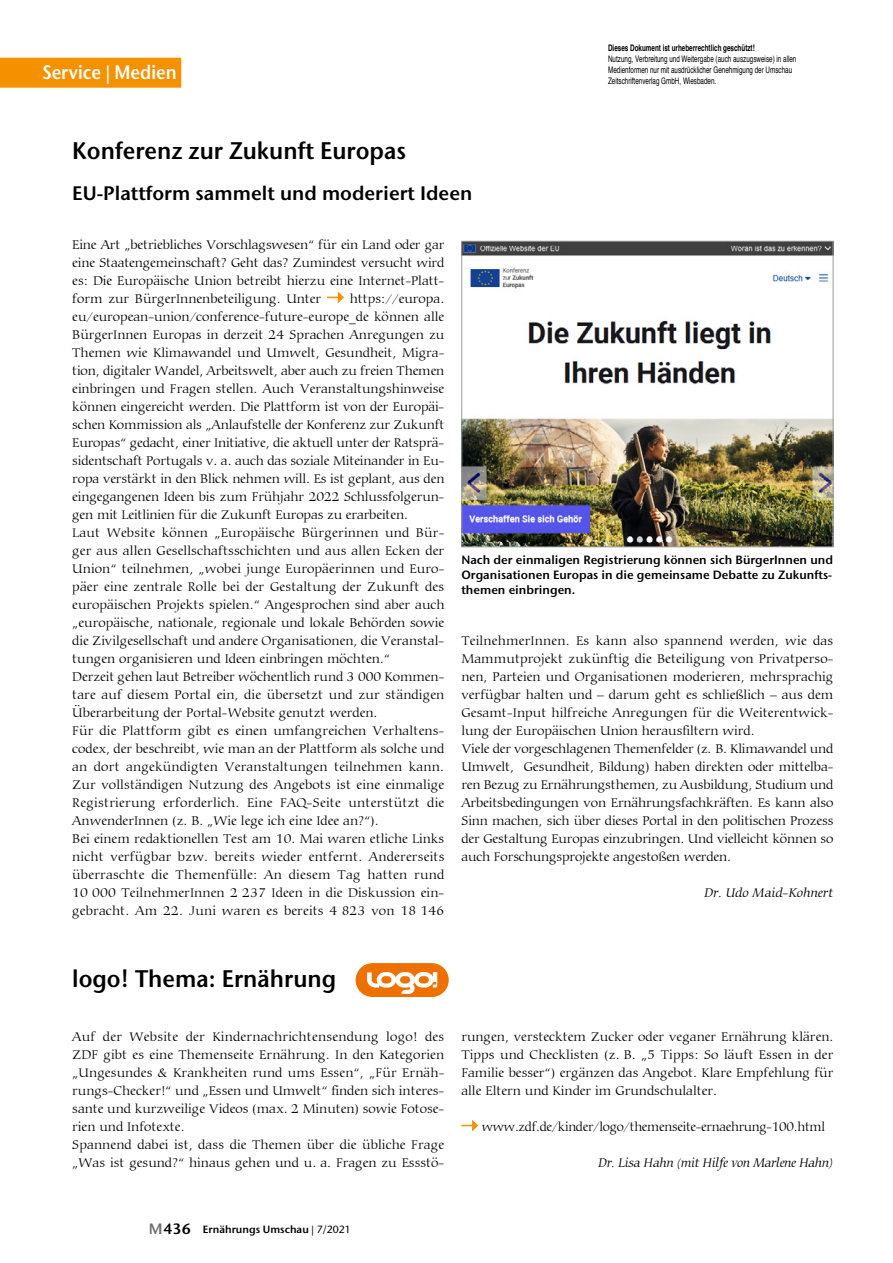
<style>
.page{position:relative;width:893px;height:1263px;background:#fff}
.page>*{position:absolute;margin:0;border:0;box-sizing:border-box;transform-origin:0 0}
.t1{font:600 24px "Stone Sans ITC Pro";color:#000;scale:.95 1}
.t2{font:600 19.5px "Stone Sans ITC Pro";color:#000}
.t3{font:600 19.5px "Stone Sans ITC Pro";letter-spacing:-.01em;color:#fff;scale:.9 1}
.t4{font:300 13.5px/18px "Carmina BT";color:#000}
.t5{font:300 13.5px "Carmina BT";letter-spacing:-.02em;color:#000}
.t6{font:italic 300 13.5px "Carmina BT";letter-spacing:-.02em;color:#000}
.t7{font:italic 300 13.5px "Carmina BT";color:#000}
.t8{font:600 12px/15px "Stone Sans ITC Pro";color:#000;text-align:justify}
.t9{font:600 10.5px "Stone Sans ITC Pro";color:#000}
.t10{font:9px/10.8px "Helvetica";color:#000;scale:.7 1}
.t11{font:700 9px "Helvetica";color:#000;scale:.7 1}
.s1{font-size:15px;color:#6f6f6e}
.s2{font-size:15px}
.s3{font-family:"Stone Sans ITC Std";font-weight:500}
</style>
<div class="page">
<div style="left:0;top:58px;width:181px;height:30px;background:#f39100"></div>
<svg style="left:327px;top:292px;width:17px;height:11px"></svg>
<img style="left:463px;top:243px;width:368px;height:302px">
<div style="left:461px;top:241px;width:372px;height:306px;border:1px solid #9c9d9d"></div>
<svg style="left:461px;top:1120px;width:17px;height:11px"></svg>
<div style="left:356px;top:963px;width:93px;height:34px;background:#ee7100;border-radius:17px"></div>
<svg style="left:367px;top:972px;width:70px;height:22px"></svg>
<h2 class="t3" style="left:43px;top:60px;width:151px">Service | Medien</h2>
<h1 class="t1" style="left:72px;top:135px;width:353px">Konferenz zur Zukunft Europas</h1>
<h2 class="t2" style="left:72px;top:181px;width:402px">EU-Plattform sammelt und moderiert Ideen</h2>
<p class="t11" style="left:608px;top:41px;width:211px">Dieses Dokument ist urheberrechtlich geschützt!</p>
<p class="t10" style="left:608px;top:54px;width:271px">Nutzung, Verbreitung und Weitergabe (auch auszugsweise) in allen<br>Medienformen nur mit ausdrücklicher Genehmigung der Umschau<br>Zeitschriftenverlag GmbH, Wiesbaden.</p>
<p class="t4" style="left:72px;top:236px;width:374px;text-align:justify">Eine Art „betriebliches Vorschlagswesen“ für ein Land oder gar eine Staatengemeinschaft? Geht das? Zumindest versucht wird es: Die Europäische Union betreibt hierzu eine Internet-Platt&shy;form zur BürgerInnenbeteiligung. Unter</p>
<p class="t4" style="left:72px;top:290px;width:374px;text-indent:277px">https://europa. eu/european-union/conference-future-europe_de können alle BürgerInnen Europas in derzeit 24 Sprachen Anregungen zu Themen wie Klimawandel und Umwelt, Gesundheit, Migra&shy;tion, digitaler Wandel, Arbeitswelt, aber auch zu freien Themen einbringen und Fragen stellen. Auch Veranstaltungshinweise können eingereicht werden. Die Plattform ist von der Europäi&shy;schen Kommission als „Anlaufstelle der Konferenz zur Zukunft Europas“ gedacht, einer Initiative, die aktuell unter der Ratsprä&shy;sidentschaft Portugals v. a. auch das soziale Miteinander in Eu&shy;ropa verstärkt in den Blick nehmen will. Es ist geplant, aus den eingegangenen Ideen bis zum Frühjahr 2022 Schlussfolgerun&shy;gen mit Leitlinien für die Zukunft Europas zu erarbeiten.<br>Laut Website können „Europäische Bürgerinnen und Bür&shy;ger aus allen Gesellschaftsschichten und aus allen Ecken der Union“ teilnehmen, „wobei junge Europäerinnen und Euro&shy;päer eine zentrale Rolle bei der Gestaltung der Zukunft des europäischen Projekts spielen.“ Angesprochen sind aber auch „europäische, nationale, regionale und lokale Behörden sowie die Zivilgesellschaft und andere Organisationen, die Veranstal&shy;tungen organisieren und Ideen einbringen möchten.“<br>Derzeit gehen laut Betreiber wöchentlich rund 3 000 Kommen&shy;tare auf diesem Portal ein, die übersetzt und zur ständigen Überarbeitung der Portal-Website genutzt werden.<br>Für die Plattform gibt es einen umfangreichen Verhaltens&shy;codex, der beschreibt, wie man an der Plattform als solche und an dort angekündigten Veranstaltungen teilnehmen kann.<br>Zur vollständigen Nutzung des Angebots ist eine einmalige Registrierung erforderlich. Eine FAQ-Seite unterstützt die AnwenderInnen (z. B. „Wie lege ich eine Idee an?“).<br>Bei einem redaktionellen Test am 10. Mai waren etliche Links nicht verfügbar bzw. bereits wieder entfernt. Andererseits überraschte die Themenfülle: An diesem Tag hatten rund 10 000 TeilnehmerInnen 2 237 Ideen in die Diskussion ein&shy;gebracht. Am 22. Juni waren es bereits 4 823 von 18 146</p>
<p class="t8" style="left:461px;top:552px;width:373px">Nach der einmaligen Registrierung können sich BürgerInnen und Organisationen Europas in die gemeinsame Debatte zu Zukunfts&shy;themen einbringen.</p>
<p class="t4" style="left:461px;top:632px;width:374px">TeilnehmerInnen. Es kann also spannend werden, wie das Mammutprojekt zukünftig die Beteiligung von Privatperso&shy;nen, Parteien und Organisationen moderieren, mehrsprachig verfügbar halten und – darum geht es schließlich – aus dem Gesamt-Input hilfreiche Anregungen für die Weiterentwick&shy;lung der Europäischen Union herausfiltern wird.<br>Viele der vorgeschlagenen Themenfelder (z. B. Klimawandel und Umwelt, Gesundheit, Bildung) haben direkten oder mittelba&shy;ren Bezug zu Ernährungsthemen, zu Ausbildung, Studium und Arbeitsbedingungen von Ernährungsfachkräften. Es kann also Sinn machen, sich über dieses Portal in den politischen Prozess der Gestaltung Europas einzubringen. Und vielleicht können so auch Forschungsprojekte angestoßen werden.</p>
<p class="t7" style="left:704px;top:885px;width:131px">Dr. Udo Maid-Kohnert</p>
<h1 class="t1" style="left:72px;top:964px;width:279px">logo! Thema: Ernährung</h1>
<p class="t4" style="left:72px;top:1028px;width:374px">Auf der Website der Kindernachrichtensendung logo! des ZDF gibt es eine Themenseite Ernährung. In den Kategorien „Ungesundes &amp; Krankheiten rund ums Essen“, „Für Ernäh&shy;rungs-Checker!“ und „Essen und Umwelt“ finden sich interes&shy;sante und kurzweilige Videos (max. 2 Minuten) sowie Fotose&shy;rien und Infotexte.<br>Spannend dabei ist, dass die Themen über die übliche Frage „Was ist gesund?“ hinaus gehen und u. a. Fragen zu Essstö-</p>
<p class="t4" style="left:461px;top:1028px;width:374px;text-align:justify">rungen, verstecktem Zucker oder veganer Ernährung klären.<br>Tipps und Checklisten (z. B. „5 Tipps: So läuft Essen in der Familie besser“) ergänzen das Angebot. Klare Empfehlung für alle Eltern und Kinder im Grundschulalter.</p>
<p class="t5" style="left:482px;top:1119px;width:345px">www.zdf.de/kinder/logo/themenseite-ernaehrung-100.html</p>
<p class="t6" style="left:598px;top:1155px;width:236px">Dr. Lisa Hahn (mit Hilfe von Marlene Hahn)</p>
<p class="t9" style="left:149px;top:1222px;width:204px"><span class="s1">M</span><span class="s2">436</span> Ernährungs Umschau <span class="s3">| 7/2021</span></p>
</div>
